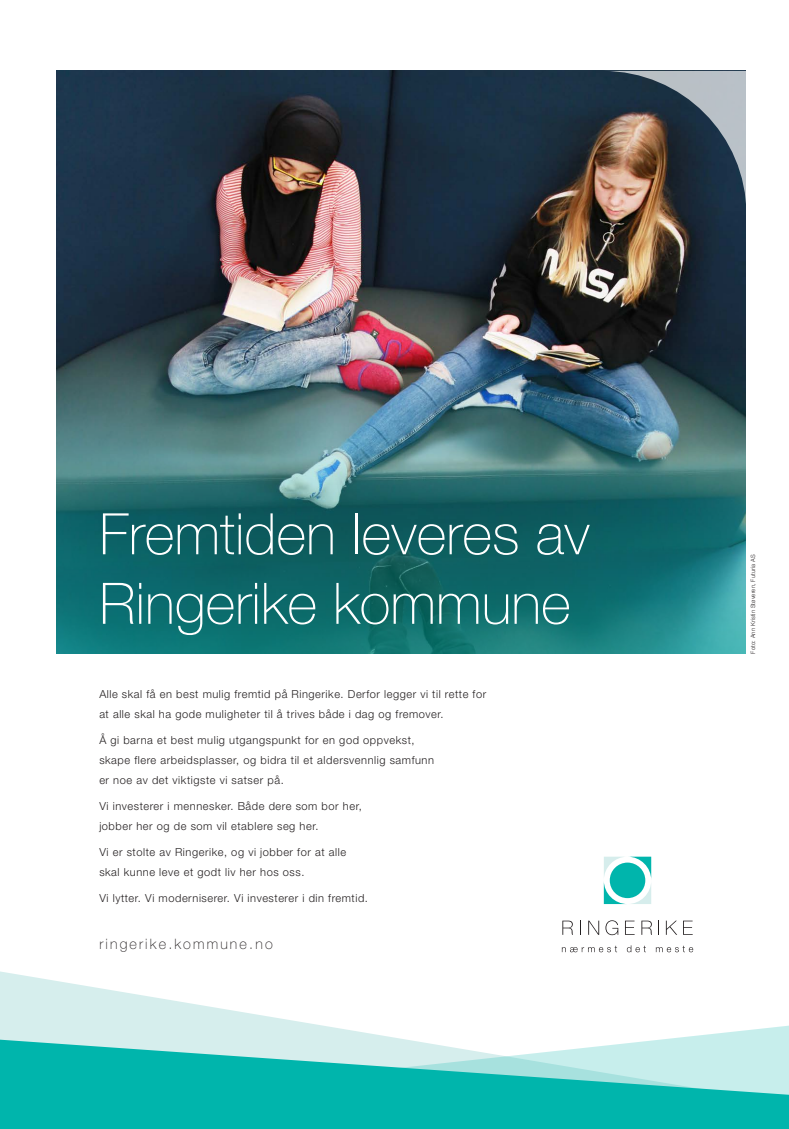
<style>
.page{position:relative;width:789px;height:1129px;background:#fff}
.page>*{position:absolute;margin:0;border:0;box-sizing:border-box;transform-origin:0 0}
.t1{font:100 57.2px/69.5px "Helvetica Neue";color:#fff}
.t2{font:100 14.4px "Helvetica Neue";letter-spacing:.15em;color:#231f20}
.t3{font:300 11px/19.9px "Helvetica Neue";letter-spacing:.05em;color:#231f20}
.t4{font:300 6px "Helvetica Neue";letter-spacing:.025em;color:#231f20;scale:.96 1}
</style>
<div class="page">
<img style="left:57px;top:71px;width:688px;height:276px">
<img style="left:57px;top:347px;width:688px;height:306px">
<svg style="left:603px;top:856px;width:47px;height:47px"></svg>
<div style="left:609px;top:862px;width:36px;height:35px;background:#00b5ac;border-radius:50%"></div>
<svg style="left:562px;top:920px;width:10px;height:14px"></svg>
<svg style="left:588px;top:920px;width:10px;height:14px"></svg>
<svg style="left:605px;top:920px;width:13px;height:15px"></svg>
<svg style="left:625px;top:920px;width:9px;height:14px"></svg>
<svg style="left:641px;top:920px;width:10px;height:14px"></svg>
<svg style="left:665px;top:920px;width:11px;height:14px"></svg>
<svg style="left:683px;top:920px;width:9px;height:14px"></svg>
<svg style="left:561px;top:945px;width:55px;height:7px"></svg>
<svg style="left:626px;top:945px;width:19px;height:7px"></svg>
<svg style="left:655px;top:945px;width:37px;height:7px"></svg>
<img style="left:602px;top:71px;width:144px;height:143px">
<svg style="left:0;top:971px;width:276px;height:68px;fill:#d6eeed"></svg>
<svg style="left:65px;top:1018px;width:723px;height:21px"></svg>
<svg style="left:0;top:1039px;width:788px;height:89px;background:#41c7c0"></svg>
<p class="t1" style="left:99px;top:499px;width:491px">Fremtiden leveres av<br>Ringerike kommune</p>
<p class="t3" style="left:99px;top:683px;width:388px">Alle skal få en best mulig fremtid på Ringerike. Derfor legger vi til rette for at alle skal ha gode muligheter til å trives både i dag og fremover.</p>
<p class="t3" style="left:99px;top:729px;width:336px">Å gi barna et best mulig utgangspunkt for en god oppvekst, skape flere arbeidsplasser, og bidra til et aldersvennlig samfunn er noe av det viktigste vi satser på.</p>
<p class="t3" style="left:99px;top:795px;width:264px">Vi investerer i mennesker. Både dere som bor her, jobber her og de som vil etablere seg her.</p>
<p class="t3" style="left:99px;top:841px;width:248px">Vi er stolte av Ringerike, og vi jobber for at alle skal kunne leve et godt liv her hos oss.</p>
<p class="t3" style="left:99px;top:887px;width:270px">Vi lytter. Vi moderniserer. Vi investerer i din fremtid.</p>
<p class="t2" style="left:99px;top:935px;width:175px">ringerike.kommune.no</p>
<p class="t4" style="left:748px;top:653px;width:105px;rotate:-90deg">Foto: Ann Kristin Støveren, Futuria AS</p>
</div>
